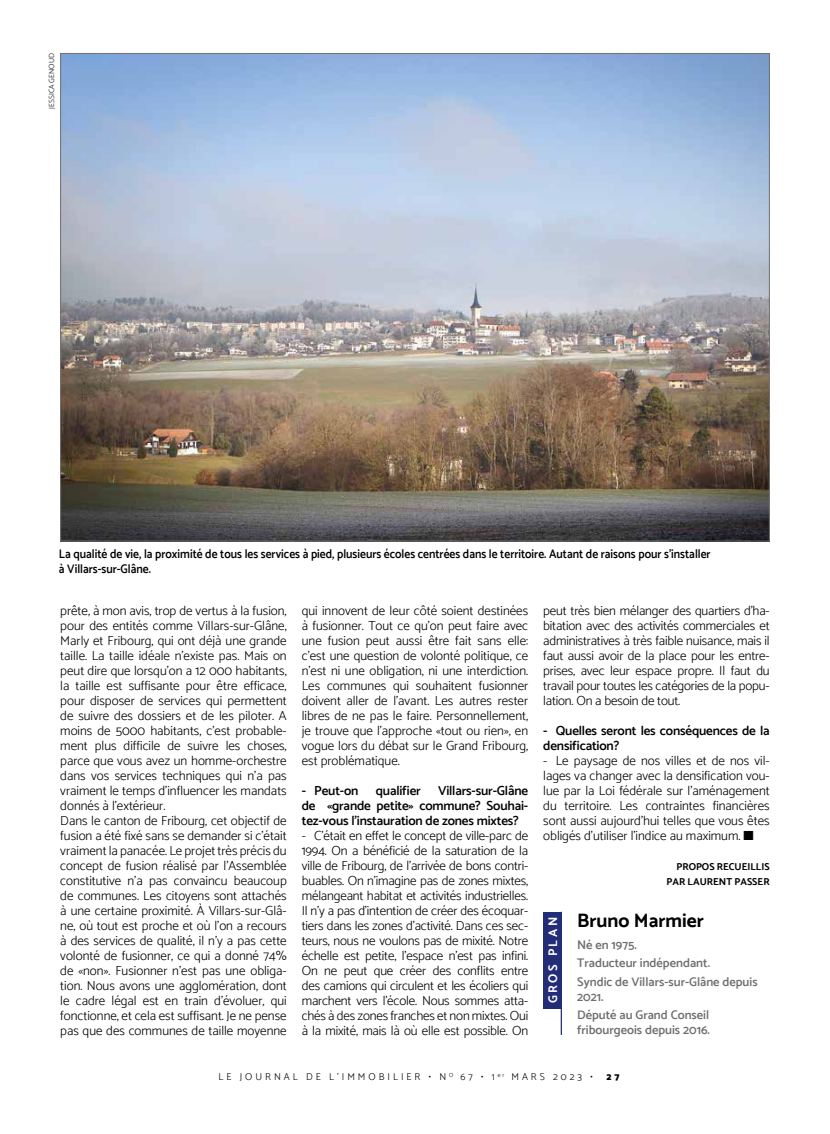
<style>
.page{position:relative;width:830px;height:1134px;background:#fff}
.page>*{position:absolute;margin:0;border:0;box-sizing:border-box;transform-origin:0 0}
.t1{font:700 19.38px "Catamaran";color:#000}
.t2{font:300 13.12px/15px "Catamaran";color:#000;text-align:justify}
.t3{font:600 13.12px/15px "Catamaran";letter-spacing:-.01em;color:#000;text-align:justify}
.t4{font:600 12.5px/15px "Catamaran";color:#000;scale:.92 1}
.t5{font:600 12.5px/18.5px "Catamaran";color:#706f6f}
.t6{font:700 12.5px "Catamaran";letter-spacing:.2em;color:#fff}
.t7{font:300 10px "Catamaran";letter-spacing:.3em;color:#000}
.t8{font:700 10px/15px "Catamaran";color:#000;text-align:right}
.t9{font:900 10px "Catamaran";color:#000}
.t10{font:300 7.5px "Catamaran";letter-spacing:.01em;color:#000}
</style>
<div class="page">
<img style="left:62px;top:55px;width:705px;height:484px">
<div style="left:543px;top:912px;width:18px;height:97px;background:#232c77"></div>
<hr style="left:560px;top:912px;width:1px;height:123px;background:#232c77">
<p class="t10" style="left:47px;top:109px;width:57px;rotate:-90deg">JESSICA GENOUD</p>
<p class="t4" style="left:59px;top:547px;width:709px">La qualité de vie, la proximité de tous les services à pied, plusieurs écoles centrées dans le territoire. Autant de raisons pour s’installer à Villars-sur-Glâne.</p>
<p class="t2" style="left:60px;top:603px;width:228px;text-align:left">prête, à mon avis, trop de vertus à la fusion, pour des entités comme Villars-sur-Glâne, Marly et Fribourg, qui ont déjà une grande taille. La taille idéale n’existe pas. Mais on peut dire que lorsqu’on a 12 000 habitants, la taille est suffisante pour être efficace, pour disposer de services qui permettent de suivre des dossiers et de les piloter. A moins de 5000 habitants, c’est probable&shy;ment plus difficile de suivre les choses, parce que vous avez un homme-orchestre dans vos services techniques qui n’a pas vraiment le temps d’influencer les mandats donnés à l’extérieur.<br>Dans le canton de Fribourg, cet objectif de fusion a été fixé sans se demander si c’était vraiment la panacée. Le projet très précis du concept de fusion réalisé par l’Assemblée constitutive n’a pas convaincu beaucoup de communes. Les citoyens sont attachés à une certaine proximité. À Villars-sur-Glâ&shy;ne, où tout est proche et où l’on a recours à des services de qualité, il n’y a pas cette volonté de fusionner, ce qui a donné 74% de «non». Fusionner n’est pas une obliga&shy;tion. Nous avons une agglomération, dont le cadre légal est en train d’évoluer, qui fonctionne, et cela est suffisant. Je ne pense pas que des communes de taille moyenne</p>
<p class="t2" style="left:301px;top:603px;width:228px">qui innovent de leur côté soient destinées à fusionner. Tout ce qu’on peut faire avec une fusion peut aussi être fait sans elle: c’est une question de volonté politique, ce n’est ni une obligation, ni une interdiction.<br>Les communes qui souhaitent fusionner doivent aller de l’avant. Les autres rester libres de ne pas le faire. Personnellement, je trouve que l’approche «tout ou rien», en vogue lors du débat sur le Grand Fribourg, est problématique.</p>
<p class="t3" style="left:301px;top:783px;width:228px;text-indent:136px">Villars-sur-Glâne de «grande petite» commune? Souhai&shy;tez-vous l’instauration de zones mixtes?</p>
<p class="t2" style="left:301px;top:828px;width:228px">- C’était en effet le concept de ville-parc de 1994. On a bénéficié de la saturation de la ville de Fribourg, de l’arrivée de bons contri&shy;buables. On n’imagine pas de zones mixtes, mélangeant habitat et activités industrielles.<br>Il n’y a pas d’intention de créer des écoquar&shy;tiers dans les zones d’activité. Dans ces sec&shy;teurs, nous ne voulons pas de mixité. Notre échelle est petite, l’espace n’est pas infini.<br>On ne peut que créer des conflits entre des camions qui circulent et les écoliers qui marchent vers l’école. Nous sommes atta&shy;chés à des zones franches et non mixtes. Oui à la mixité, mais là où elle est possible. On</p>
<p class="t3" style="left:301px;top:783px;width:58px">- Peut-on</p>
<p class="t3" style="left:375px;top:783px;width:47px">qualifier</p>
<p class="t2" style="left:543px;top:603px;width:228px">peut très bien mélanger des quartiers d’ha&shy;bitation avec des activités commerciales et administratives à très faible nuisance, mais il faut aussi avoir de la place pour les entre&shy;prises, avec leur espace propre. Il faut du travail pour toutes les catégories de la popu&shy;lation. On a besoin de tout.</p>
<p class="t3" style="left:543px;top:723px;width:228px">- Quelles seront les conséquences de la densification?</p>
<p class="t2" style="left:543px;top:753px;width:228px">- Le paysage de nos villes et de nos vil&shy;lages va changer avec la densification vou&shy;lue par la Loi fédérale sur l’aménagement du territoire. Les contraintes financières sont aussi aujourd’hui telles que vous êtes obligés d’utiliser l’indice au maximum. ■</p>
<p class="t8" style="left:666px;top:859px;width:105px">PROPOS RECUEILLIS<br>PAR LAURENT PASSER</p>
<p class="t6" style="left:545px;top:1003px;width:88px;rotate:-90deg">GROS PLAN</p>
<h1 class="t1" style="left:577px;top:909px;width:128px">Bruno Marmier</h1>
<p class="t5" style="left:577px;top:935px;width:182px">Né en 1975.<br>Traducteur indépendant.<br>Syndic de Villars-sur-Glâne depuis</p>
<p class="t5" style="left:577px;top:987px;width:133px">2021.<br>Député au Grand Conseil</p>
<p class="t5" style="left:577px;top:1021px;width:134px">fribourgeois depuis 2016.</p>
<p class="t7" style="left:218px;top:1071px;width:375px">LE JOURNAL DE L’IMMOBILIER • N <sup>O</sup> 67 • 1 <sup>er</sup> MARS 2023 •</p>
<p class="t9" style="left:606px;top:1071px;width:15px">2 7</p>
</div>
